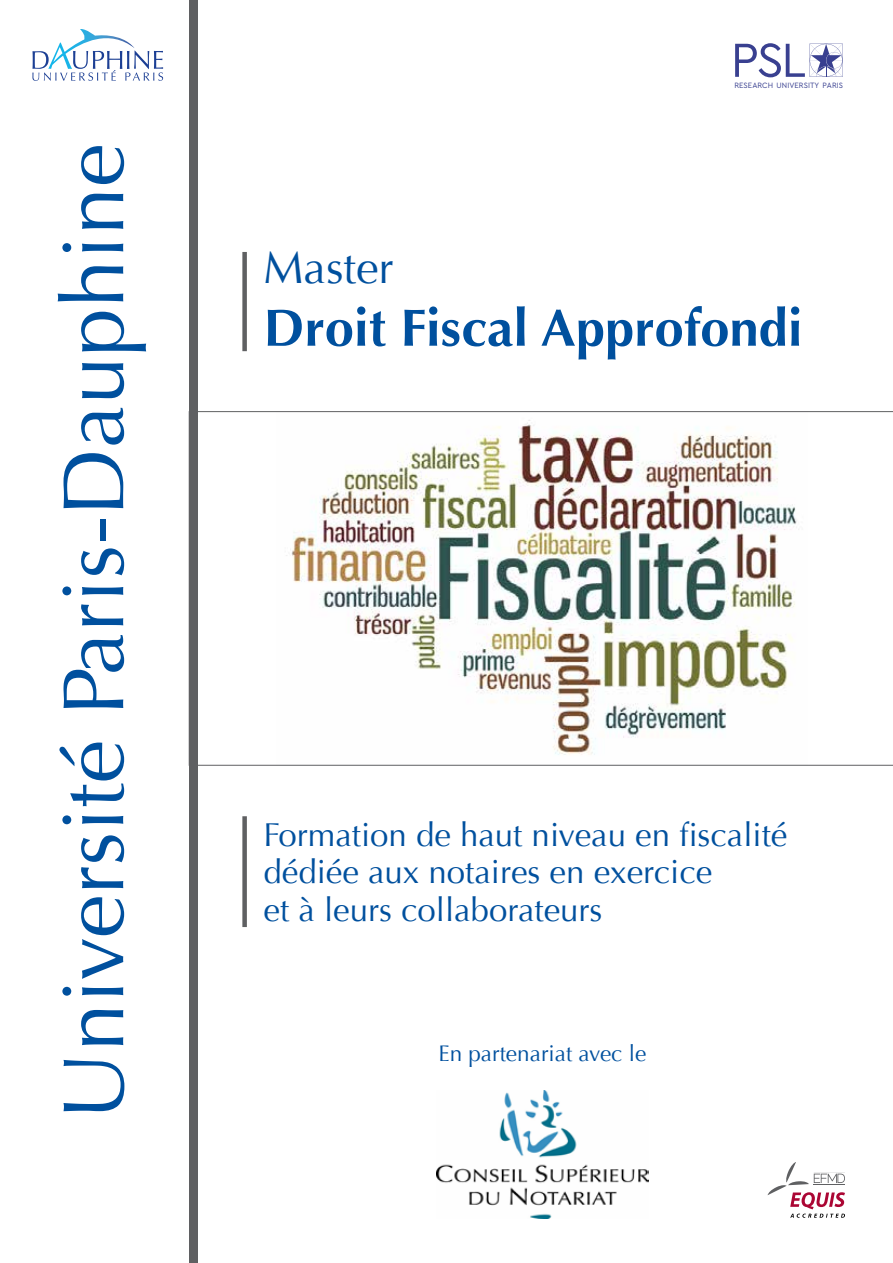
<style>
.page{position:relative;width:893px;height:1263px;background:#fff}
.page>*{position:absolute;margin:0;border:0;box-sizing:border-box;transform-origin:0 0}
.t1{font:87px "Optima";color:#00509e}
.t2{font:700 52.5px "Optima";color:#00509e}
.t3{font:45px "Optima";color:#00509e}
.t4{font:33px/37.5px "Optima";color:#00509e}
.t5{font:22.5px "Optima";color:#00509e}
.t6{font:8.1px "Cera PRO";letter-spacing:.005em;color:#394090;scale:.95 1}
</style>
<div class="page">
<svg style="left:198px;top:411px;width:695px;height:354px"></svg>
<div style="left:189px;top:0;width:9px;height:1263px;background:#5f6062"></div>
<svg style="left:32px;top:29px;width:131px;height:52px"></svg>
<div style="left:242px;top:816px;width:5px;height:111px;background:#5f6062"></div>
<svg style="left:767px;top:1162px;width:78px;height:56px"></svg>
<hr style="left:814px;top:1184px;width:31px;height:1px;background:#5f6062">
<svg style="left:735px;top:43px;width:108px;height:34px"></svg>
<div style="left:242px;top:252px;width:5px;height:99px;background:#5f6062"></div>
<img style="left:436px;top:1091px;width:213px;height:127px">
<h1 class="t1" style="left:43px;top:1119px;width:977px;rotate:-90deg">Université Paris-Dauphine</h1>
<p class="t6" style="left:734px;top:80px;width:116px">RESEARCH UNIVERSITY PARIS</p>
<h3 class="t3" style="left:263px;top:241px;width:132px">Master</h3>
<h2 class="t2" style="left:263px;top:297px;width:540px">Droit Fiscal Approfondi</h2>
<p class="t4" style="left:263px;top:816px;width:525px">Formation de haut niveau en fiscalité dédiée aux notaires en exercice<br>et à leurs collaborateurs</p>
<p class="t5" style="left:438px;top:1041px;width:209px">En partenariat avec le</p>
</div>
